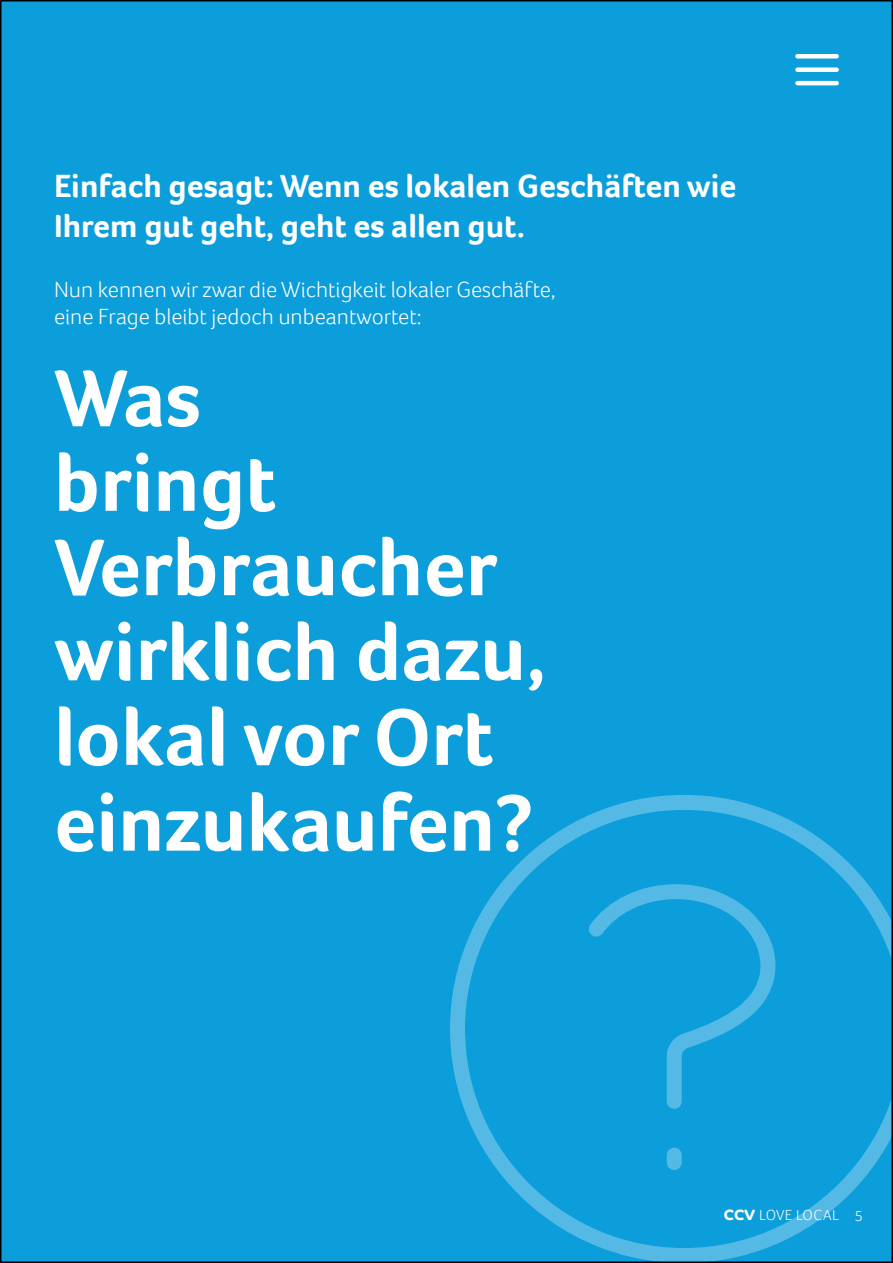
<style>
.page{position:relative;width:893px;height:1263px;background:#0c9eda}
.page>*{position:absolute;margin:0;border:0;box-sizing:border-box;transform-origin:0 0}
.t1{font:700 82.5px/84.6px "Foco";color:#fff}
.t2{font:700 33px/39.6px "Foco";color:#fff}
.t3{font:300 22.5px/27px "Foco";color:#fff}
.t4{font:300 15px "Foco";letter-spacing:.025em;color:#fff}
.s1{font-family:"Co Headline";font-weight:700}
</style>
<div class="page">
<svg style="left:450px;top:795px;width:440px;height:465px"></svg>
<svg style="left:575px;top:877px;width:208px;height:300px"></svg>
<div style="left:797px;top:54px;width:40px;height:5px;background:#fff"></div>
<div style="left:797px;top:67px;width:40px;height:5px;background:#fff"></div>
<hr style="left:797px;top:81px;width:40px;height:4px;background:#fff">
<h2 class="t2" style="left:54px;top:166px;width:684px">Einfach gesagt: Wenn es lokalen Geschäften wie<br>Ihrem gut geht, geht es allen gut.</h2>
<p class="t3" style="left:54px;top:275px;width:503px">Nun kennen wir zwar die Wichtigkeit lokaler Geschäfte, eine Frage bleibt jedoch unbeantwortet:</p>
<h1 class="t1" style="left:54px;top:355px;width:149px">Was</h1>
<h1 class="t1" style="left:54px;top:440px;width:493px">bringt<br>Verbraucher wirklich dazu,</h1>
<h1 class="t1" style="left:54px;top:694px;width:441px">lokal vor Ort</h1>
<h1 class="t1" style="left:54px;top:780px;width:481px">einzukaufen?</h1>
<p class="t4" style="left:724px;top:1205px;width:140px"><span class="s1">CCV</span> LOVE LOCAL 5</p>
</div>
